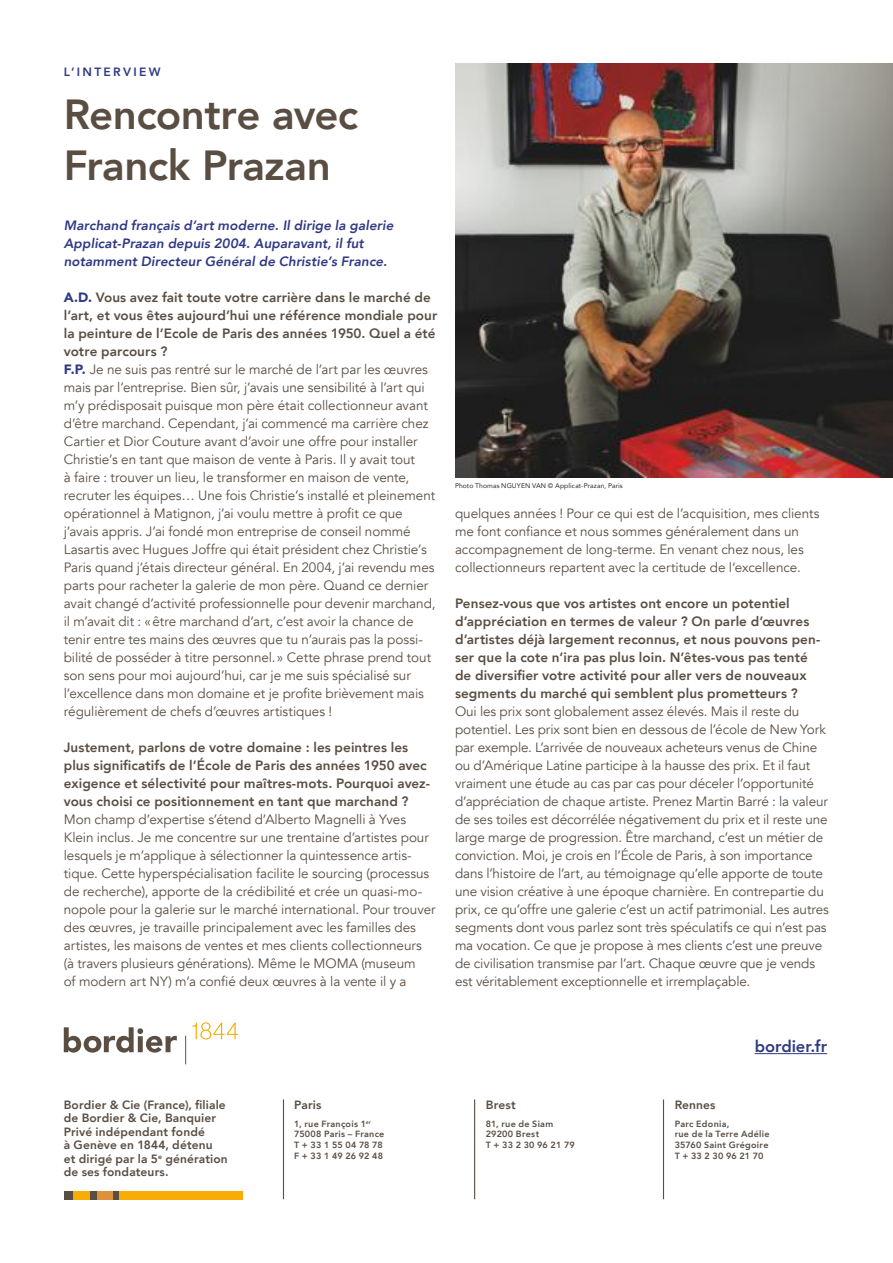
<style>
.page{position:relative;width:893px;height:1263px;background:#fff}
.page>*{position:absolute;margin:0;border:0;box-sizing:border-box;transform-origin:0 0}
.t1{font:800 42px/50.4px "Avenir";letter-spacing:-.015em;color:#5a4e43}
.t2{font:800 16.5px "Avenir";color:#303a84}
.t3{font:13.5px/18px "Avenir";letter-spacing:-.005em;color:#5a4e43}
.t4{font:800 13.5px/18px "Avenir";letter-spacing:.005em;color:#5a4e43}
.t5{font:italic 800 13.5px/18px "Avenir";letter-spacing:.005em;color:#303a84}
.t6{font:800 12px/13.5px "Avenir";letter-spacing:.01em;color:#5a4e43}
.t7{font:800 12px "Avenir";letter-spacing:.195em;color:#303a84}
.t8{font:800 9px/10.8px "Avenir";letter-spacing:.03em;color:#5a4e43}
.t9{font:6.75px "Avenir";letter-spacing:.015em;color:#2b2b2a}
.s1{font-weight:900;color:#303a84}
.s2{font-weight:800}
</style>
<div class="page">
<hr style="left:755px;top:1053px;width:72px;height:1px;background:#303a84">
<svg style="left:192px;top:1022px;width:46px;height:17px"></svg>
<svg style="left:64px;top:1027px;width:122px;height:37px"></svg>
<div style="left:97px;top:1191px;width:16px;height:8px;background:#dc913a"></div>
<div style="left:90px;top:1191px;width:7px;height:8px;background:#5a4e43"></div>
<div style="left:113px;top:1191px;width:6px;height:8px;background:#5a4e43"></div>
<div style="left:73px;top:1191px;width:17px;height:8px;background:#f8ac05"></div>
<div style="left:119px;top:1191px;width:123px;height:8px;background:#f8ac05"></div>
<div style="left:64px;top:1191px;width:9px;height:8px;background:#5a4e43"></div>
<hr style="left:283px;top:1099px;width:1px;height:100px;background:#5a4e43">
<hr style="left:474px;top:1099px;width:1px;height:100px;background:#5a4e43">
<hr style="left:663px;top:1099px;width:1px;height:100px;background:#5a4e43">
<img style="left:455px;top:64px;width:438px;height:414px">
<p class="t7" style="left:64px;top:62px;width:98px">L’INTERVIEW</p>
<h1 class="t1" style="left:64px;top:90px;width:296px">Rencontre avec<br>Franck Prazan</h1>
<p class="t5" style="left:64px;top:217px;width:331px">Marchand français d’art moderne. Il dirige la galerie<br>Applicat-Prazan depuis 2004. Auparavant, il fut notamment Directeur Général de Christie’s France.</p>
<p class="t3" style="left:64px;top:289px;width:375px"><span class="s1">A.D.</span> <span class="s2">Vous avez fait toute votre carrière dans le marché de l’art, et vous êtes aujourd’hui une référence mondiale pour la peinture de l’Ecole de Paris des années 1950. Quel a été votre parcours ?<br></span><span class="s1">F.P.</span> Je ne suis pas rentré sur le marché de l’art par les œuvres mais par l’entreprise. Bien sûr, j’avais une sensibilité à l’art qui m’y prédisposait puisque mon père était collectionneur avant d’être marchand. Cependant, j’ai commencé ma carrière chez Cartier et Dior Couture avant d’avoir une offre pour installer Christie’s en tant que maison de vente à Paris. Il y avait tout<br>à faire : trouver un lieu, le transformer en maison de vente, recruter les équipes… Une fois Christie’s installé et pleinement opérationnel à Matignon, j’ai voulu mettre à profit ce que j’avais appris. J’ai fondé mon entreprise de conseil nommé Lasartis avec Hugues Joffre qui était président chez Christie’s Paris quand j’étais directeur général. En 2004, j’ai revendu mes parts pour racheter la galerie de mon père. Quand ce dernier avait changé d’activité professionnelle pour devenir marchand, il m’avait dit : «être marchand d’art, c’est avoir la chance de tenir entre tes mains des œuvres que tu n’aurais pas la possi&shy;bilité de posséder à titre personnel.» Cette phrase prend tout son sens pour moi aujourd’hui, car je me suis spécialisé sur l’excellence dans mon domaine et je profite brièvement mais régulièrement de chefs d’œuvres artistiques !</p>
<p class="t4" style="left:64px;top:739px;width:368px">Justement, parlons de votre domaine : les peintres les plus significatifs de l’École de Paris des années 1950 avec exigence et sélectivité pour maîtres-mots. Pourquoi avez&shy;vous choisi ce positionnement en tant que marchand ?</p>
<p class="t3" style="left:64px;top:811px;width:373px">Mon champ d’expertise s’étend d’Alberto Magnelli à Yves Klein inclus. Je me concentre sur une trentaine d’artistes pour lesquels je m’applique à sélectionner la quintessence artis&shy;tique. Cette hyperspécialisation facilite le sourcing (processus de recherche), apporte de la crédibilité et crée un quasi-mo&shy;nopole pour la galerie sur le marché international. Pour trouver des œuvres, je travaille principalement avec les familles des artistes, les maisons de ventes et mes clients collectionneurs<br>(à travers plusieurs générations). Même le MOMA (museum<br>of modern art NY) m’a confié deux œuvres à la vente il y a</p>
<p class="t9" style="left:455px;top:480px;width:169px">Photo Thomas NGUYEN VAN © Applicat-Prazan, Paris</p>
<p class="t3" style="left:455px;top:505px;width:366px">quelques années ! Pour ce qui est de l’acquisition, mes clients me font confiance et nous sommes généralement dans un accompagnement de long-terme. En venant chez nous, les collectionneurs repartent avec la certitude de l‘excellence.</p>
<p class="t4" style="left:455px;top:595px;width:367px">Pensez-vous que vos artistes ont encore un potentiel d’appréciation en termes de valeur ? On parle d’œuvres d’artistes déjà largement reconnus, et nous pouvons pen&shy;ser que la cote n’ira pas plus loin. N’êtes-vous pas tenté de diversifier votre activité pour aller vers de nouveaux segments du marché qui semblent plus prometteurs ?</p>
<p class="t3" style="left:455px;top:703px;width:375px">Oui les prix sont globalement assez élevés. Mais il reste du potentiel. Les prix sont bien en dessous de l’école de New York par exemple. L’arrivée de nouveaux acheteurs venus de Chine ou d’Amérique Latine participe à la hausse des prix. Et il faut vraiment une étude au cas par cas pour déceler l’opportunité d’appréciation de chaque artiste. Prenez Martin Barré : la valeur de ses toiles est décorrélée négativement du prix et il reste une large marge de progression. Être marchand, c’est un métier de conviction. Moi, je crois en l’École de Paris, à son importance dans l’histoire de l’art, au témoignage qu’elle apporte de toute une vision créative à une époque charnière. En contrepartie du prix, ce qu’offre une galerie c’est un actif patrimonial. Les autres segments dont vous parlez sont très spéculatifs ce qui n’est pas ma vocation. Ce que je propose à mes clients c’est une preuve de civilisation transmise par l’art. Chaque œuvre que je vends est véritablement exceptionnelle et irremplaçable.</p>
<p class="t6" style="left:64px;top:1098px;width:166px">Bordier &amp; Cie (France), filiale de Bordier &amp; Cie, Banquier<br>Privé indépendant fondé<br>à Genève en 1844, détenu<br>et dirigé par la 5<sup>e</sup> génération de ses fondateurs.</p>
<p class="t6" style="left:294px;top:1098px;width:29px">Paris</p>
<p class="t8" style="left:294px;top:1118px;width:92px">1, rue François 1<sup>er<br></sup>75008 Paris – France<br>T + 33 1 55 04 78 78<br>F + 33 1 49 26 92 48</p>
<p class="t6" style="left:486px;top:1098px;width:32px">Brest</p>
<p class="t8" style="left:486px;top:1118px;width:90px">81, rue de Siam<br>29200 Brest<br>T + 33 2 30 96 21 79</p>
<p class="t6" style="left:675px;top:1098px;width:42px">Rennes</p>
<p class="t2" style="left:755px;top:1034px;width:74px">bordier.fr</p>
<p class="t8" style="left:675px;top:1118px;width:96px">Parc Edonia,<br>rue de la Terre Adélie<br>35760 Saint Grégoire<br>T + 33 2 30 96 21 70</p>
</div>
